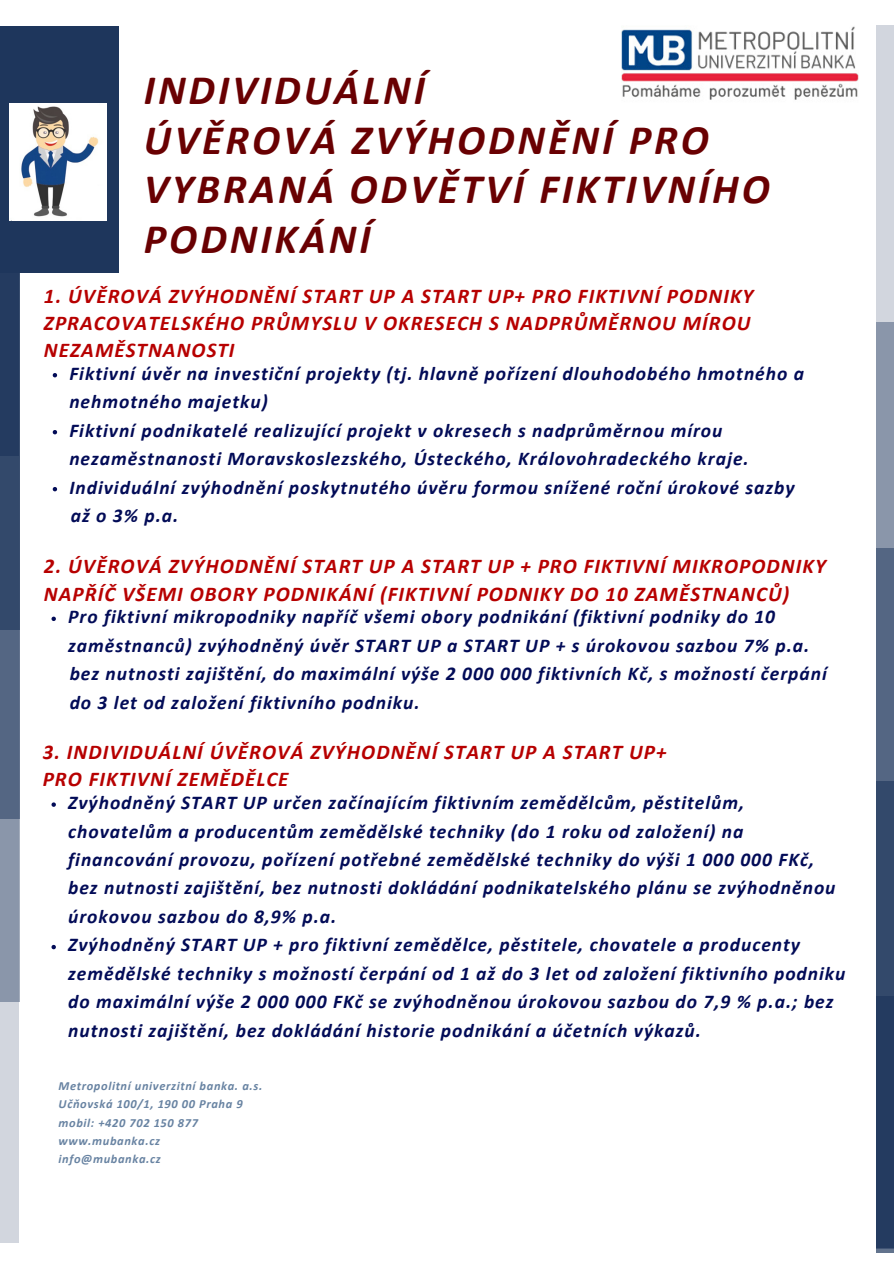
<style>
.page{position:relative;width:894px;height:1264px;background:#fff}
.page>*{position:absolute;margin:0;border:0;box-sizing:border-box;transform-origin:0 0}
.t1{font:italic 700 42px/49.7px "Calibri";letter-spacing:.07em;color:#690002}
.t2{font:italic 700 21px/27.5px "Calibri";letter-spacing:.05em;color:#b70000}
.t3{font:italic 700 19.5px/28.5px "Calibri";letter-spacing:.05em;color:#020b57}
.t4{font:italic 700 12.45px/18.1px "Calibri";letter-spacing:.05em;color:#6883a2}
</style>
<div class="page">
<div style="left:0;top:250px;width:19px;height:993px;background:#d2d6de"></div>
<div style="left:0;top:26px;width:119px;height:246px;background:#1e365c"></div>
<div style="left:0;top:250px;width:19px;height:752px;background:#8a96aa"></div>
<div style="left:0;top:250px;width:19px;height:569px;background:#546683"></div>
<div style="left:0;top:250px;width:19px;height:379px;background:#33496b"></div>
<div style="left:0;top:247px;width:19px;height:208px;background:#1e365c"></div>
<div style="left:875px;top:26px;width:18px;height:1222px;background:#d2d6de"></div>
<div style="left:875px;top:322px;width:18px;height:926px;background:#8a96aa"></div>
<div style="left:875px;top:548px;width:18px;height:700px;background:#546683"></div>
<div style="left:875px;top:781px;width:18px;height:467px;background:#33496b"></div>
<div style="left:875px;top:995px;width:18px;height:257px;background:#1e365c"></div>
<img style="left:10px;top:103px;width:97px;height:117px">
<svg style="left:53px;top:373px;width:4px;height:4px"></svg>
<svg style="left:53px;top:430px;width:4px;height:4px"></svg>
<svg style="left:53px;top:487px;width:4px;height:4px"></svg>
<img style="left:621px;top:26px;width:237px;height:74px">
<svg style="left:51px;top:616px;width:5px;height:5px"></svg>
<svg style="left:51px;top:802px;width:5px;height:4px"></svg>
<svg style="left:51px;top:944px;width:5px;height:5px"></svg>
<h1 class="t1" style="left:144px;top:69px;width:627px">INDIVIDUÁLNÍ<br>ÚVĚROVÁ ZVÝHODNĚNÍ PRO<br>VYBRANÁ ODVĚTVÍ FIKTIVNÍHO<br>PODNIKÁNÍ</h1>
<p class="t2" style="left:44px;top:283px;width:710px">1. ÚVĚROVÁ ZVÝHODNĚNÍ START UP A START UP+ PRO FIKTIVNÍ PODNIKY<br>ZPRACOVATELSKÉHO PRŮMYSLU V OKRESECH S NADPRŮMĚRNOU MÍROU<br>NEZAMĚSTNANOSTI</p>
<p class="t3" style="left:69px;top:360px;width:736px">Fiktivní úvěr na investiční projekty (tj. hlavně pořízení dlouhodobého hmotného a nehmotného majetku)<br>Fiktivní podnikatelé realizující projekt v okresech s nadprůměrnou mírou nezaměstnanosti Moravskoslezského, Ústeckého, Královohradeckého kraje.<br>Individuální zvýhodnění poskytnutého úvěru formou snížené roční úrokové sazby až o 3% p.a.</p>
<p class="t2" style="left:44px;top:554px;width:783px">2. ÚVĚROVÁ ZVÝHODNĚNÍ START UP A START UP + PRO FIKTIVNÍ MIKROPODNIKY<br>NAPŘÍČ VŠEMI OBORY PODNIKÁNÍ (FIKTIVNÍ PODNIKY DO 10 ZAMĚSTNANCŮ)</p>
<p class="t3" style="left:68px;top:604px;width:760px">Pro fiktivní mikropodniky napříč všemi obory podnikání (fiktivní podniky do 10 zaměstnanců) zvýhodněný úvěr START UP a START UP + s úrokovou sazbou 7% p.a. bez nutnosti zajištění, do maximální výše 2 000 000 fiktivních Kč, s možností čerpání do 3 let od založení fiktivního podniku.</p>
<p class="t2" style="left:43px;top:740px;width:625px">3. INDIVIDUÁLNÍ ÚVĚROVÁ ZVÝHODNĚNÍ START UP A START UP+<br>PRO FIKTIVNÍ ZEMĚDĚLCE</p>
<p class="t3" style="left:68px;top:789px;width:778px">Zvýhodněný START UP určen začínajícím fiktivním zemědělcům, pěstitelům, chovatelům a producentům zemědělské techniky (do 1 roku od založení) na financování provozu, pořízení potřebné zemědělské techniky do výši 1 000 000 FKč, bez nutnosti zajištění, bez nutnosti dokládání podnikatelského plánu se zvýhodněnou úrokovou sazbou do 8,9% p.a.<br>Zvýhodněný START UP + pro fiktivní zemědělce, pěstitele, chovatele a producenty zemědělské techniky s možností čerpání od 1 až do 3 let od založení fiktivního podniku do maximální výše 2 000 000 FKč se zvýhodněnou úrokovou sazbou do 7,9 % p.a.; bez nutnosti zajištění, bez dokládání historie podnikání a účetních výkazů.</p>
<p class="t4" style="left:59px;top:1078px;width:205px">Metropolitní univerzitní banka. a.s.<br>Učňovská 100/1, 190 00 Praha 9 mobil: +420 702 150 877 www.mubanka.cz info@mubanka.cz</p>
</div>
